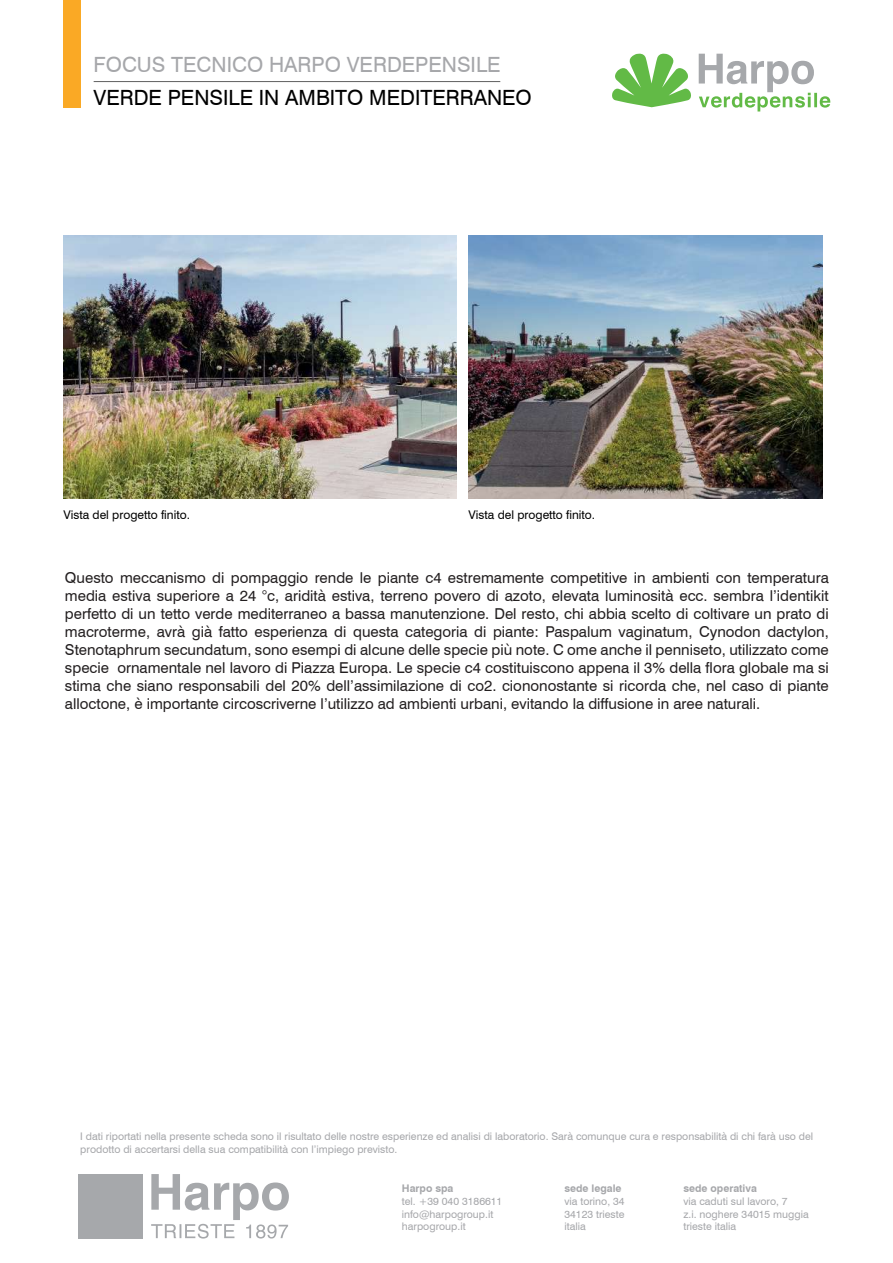
<style>
.page{position:relative;width:893px;height:1263px;background:#fff}
.page>*{position:absolute;margin:0;border:0;box-sizing:border-box;transform-origin:0 0}
.t1{font:21px "Swiss 721 BT";color:#000}
.t2{font:21px "Swiss 721 BT";color:#a6a7aa}
.t3{font:15px/18px "Swiss 721 BT";color:#231f20;text-align:justify}
.t4{font:12px "Swiss 721 BT";color:#000}
.t5{font:10.5px/12.6px "Swiss 721 BT";color:#a6a7aa}
.t6{font:700 10.5px "Swiss 721 BT";color:#a6a7aa}
</style>
<div class="page">
<div style="left:63px;top:0;width:18px;height:107px;background:#faa925"></div>
<hr style="left:94px;top:81px;width:406px;height:1px;background:#606060">
<svg style="left:612px;top:54px;width:79px;height:53px"></svg>
<svg style="left:699px;top:54px;width:131px;height:57px"></svg>
<div style="left:79px;top:1174px;width:64px;height:64px;background:#a6a8ab"></div>
<svg style="left:151px;top:1174px;width:138px;height:64px"></svg>
<img style="left:469px;top:236px;width:353px;height:262px">
<img style="left:63px;top:236px;width:393px;height:262px">
<h1 class="t2" style="left:94px;top:52px;width:409px">FOCUS TECNICO HARPO VERDEPENSILE</h1>
<h1 class="t1" style="left:94px;top:85px;width:440px">VERDE PENSILE IN AMBITO MEDITERRANEO</h1>
<p class="t4" style="left:64px;top:508px;width:128px">Vista del progetto finito.</p>
<p class="t4" style="left:469px;top:508px;width:128px">Vista del progetto finito.</p>
<p class="t3" style="left:65px;top:568px;width:765px">Questo meccanismo di pompaggio rende le piante c4 estremamente competitive in ambienti con temperatura media estiva superiore a 24 °c, aridità estiva, terreno povero di azoto, elevata luminosità ecc. sembra l’identikit perfetto di un tetto verde mediterraneo a bassa manutenzione. Del resto, chi abbia scelto di coltivare un prato di macroterme, avrà già fatto esperienza di questa categoria di piante: Paspalum vaginatum, Cynodon dactylon, Stenotaphrum secundatum, sono esempi di alcune delle specie più note. C ome anche il penniseto, utilizzato come specie ornamentale nel lavoro di Piazza Europa. Le specie c4 costituiscono appena il 3% della flora globale ma si stima che siano responsabili del 20% dell’assimilazione di co2. ciononostante si ricorda che, nel caso di piante alloctone, è importante circoscriverne l’utilizzo ad ambienti urbani, evitando la diffusione in aree naturali.</p>
<p class="t5" style="left:80px;top:1130px;width:734px">I dati riportati nella presente scheda sono il risultato delle nostre esperienze ed analisi di laboratorio. Sarà comunque cura e responsabilità di chi farà uso del prodotto di accertarsi della sua compatibilità con l’impiego previsto.</p>
<p class="t6" style="left:402px;top:1182px;width:53px">Harpo spa</p>
<p class="t5" style="left:402px;top:1195px;width:102px">tel. +39 040 3186611 info@harpogroup.it harpogroup.it</p>
<p class="t6" style="left:564px;top:1182px;width:59px">sede legale</p>
<p class="t5" style="left:564px;top:1195px;width:62px;text-align:justify">via torino, 34<br>34123 trieste italia</p>
<p class="t6" style="left:683px;top:1182px;width:75px">sede operativa</p>
<p class="t5" style="left:683px;top:1195px;width:127px">via caduti sul lavoro, 7<br>z.i. noghere 34015 muggia trieste italia</p>
</div>
